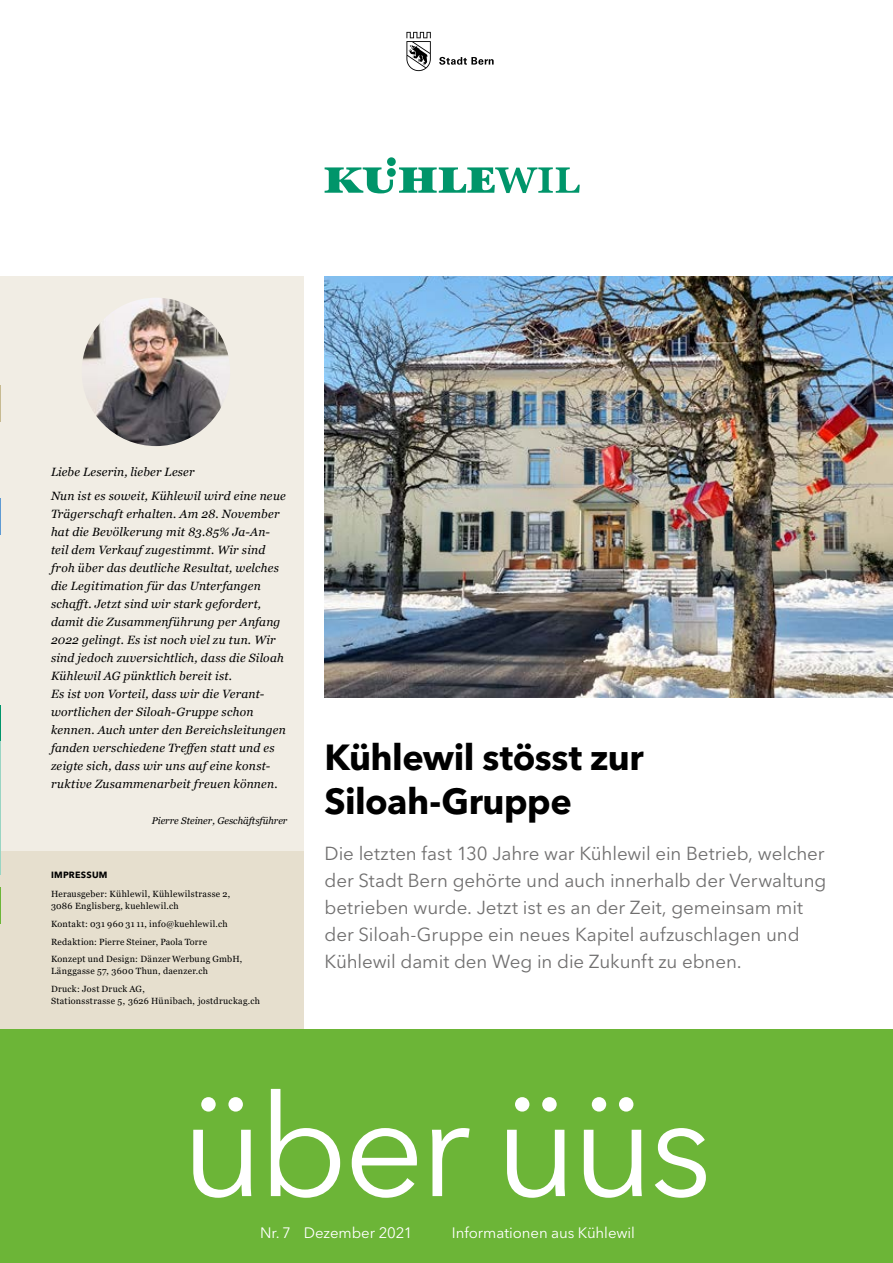
<style>
.page{position:relative;width:893px;height:1263px;background:#fff}
.page>*{position:absolute;margin:0;border:0;box-sizing:border-box;transform-origin:0 0}
.t1{font:141.75px "Avenir Next LT Pro";letter-spacing:-.035em;color:#fff}
.t2{font:700 36px/43.5px "Avenir Next LT Pro";letter-spacing:-.015em;color:#000}
.t3{font:18.75px/27px "Avenir Next LT Pro";letter-spacing:-.005em;color:#706f6f}
.t4{font:15px "Avenir Next LT Pro";letter-spacing:-.005em;color:#fff}
.t5{font:italic 12px/18px "Georgia";letter-spacing:.02em;color:#000}
.t6{font:italic 9.75px "Georgia";color:#000}
.t7{font:9px/17.9px "Georgia";letter-spacing:.03em;color:#000}
.t8{font:700 9px "Avenir Next LT Pro";letter-spacing:.03em;color:#000}
</style>
<div class="page">
<div style="left:0;top:276px;width:303px;height:575px;background:#f1ede4"></div>
<div style="left:0;top:851px;width:303px;height:178px;background:#e6dfce"></div>
<div style="left:0;top:1029px;width:893px;height:234px;background:#6cb537"></div>
<img style="left:82px;top:298px;width:148px;height:148px;border-radius:74px">
<img style="left:325px;top:276px;width:568px;height:422px">
<svg style="left:325px;top:167px;width:255px;height:26px"></svg>
<div style="left:387px;top:168px;width:9px;height:9px;background:#00956a;border-radius:50%"></div>
<div style="left:387px;top:157px;width:9px;height:9px;background:#00956a;border-radius:50%"></div>
<svg style="left:406px;top:32px;width:25px;height:39px"></svg>
<svg style="left:439px;top:57px;width:55px;height:8px"></svg>
<p class="t5" style="left:51px;top:460px;width:236px;line-height:24px">Liebe Leserin, lieber Leser<br>Nun ist es soweit, Kühlewil wird eine neue</p>
<p class="t5" style="left:51px;top:505px;width:236px">Trägerschaft erhalten. Am 28. November hat die Bevölkerung mit 83.85% Ja-An&shy;teil dem Verkauf zugestimmt. Wir sind froh über das deutliche Resultat, welches die Legitimation für das Unterfangen schafft. Jetzt sind wir stark gefordert, damit die Zusammenführung per Anfang 2022 gelingt. Es ist noch viel zu tun. Wir sind jedoch zuversichtlich, dass die Siloah Kühlewil AG pünktlich bereit ist.<br>Es ist von Vorteil, dass wir die Verant&shy;wortlichen der Siloah-Gruppe schon kennen. Auch unter den Bereichsleitungen fanden verschiedene Treffen statt und es zeigte sich, dass wir uns auf eine konst&shy;ruktive Zusammenarbeit freuen können.</p>
<p class="t6" style="left:152px;top:815px;width:137px">Pierre Steiner, Geschäftsführer</p>
<p class="t8" style="left:51px;top:869px;width:58px">IMPRESSUM</p>
<p class="t7" style="left:51px;top:888px;width:181px;line-height:12px">Herausgeber: Kühlewil, Kühlewilstrasse 2,<br>3086 Englisberg, kuehlewil.ch</p>
<p class="t7" style="left:51px;top:915px;width:193px">Kontakt: 031 960 31 11, info@kuehlewil.ch<br>Redaktion: Pierre Steiner, Paola Torre<br>Konzept und Design: Dänzer Werbung GmbH,</p>
<p class="t7" style="left:51px;top:962px;width:159px">Länggasse 57, 3600 Thun, daenzer.ch<br>Druck: Jost Druck AG,</p>
<p class="t7" style="left:51px;top:992px;width:211px">Stationsstrasse 5, 3626 Hünibach, jostdruckag.ch</p>
<h2 class="t2" style="left:325px;top:735px;width:321px">Kühlewil stösst zur<br>Siloah-Gruppe</h2>
<p class="t3" style="left:325px;top:840px;width:503px">Die letzten fast 130 Jahre war Kühlewil ein Betrieb, welcher der Stadt Bern gehörte und auch innerhalb der Verwaltung betrieben wurde. Jetzt ist es an der Zeit, gemeinsam mit der Siloah-Gruppe ein neues Kapitel aufzuschlagen und Kühlewil damit den Weg in die Zukunft zu ebnen.</p>
<h1 class="t1" style="left:181px;top:1062px;width:533px">über üüs</h1>
<p class="t4" style="left:260px;top:1224px;width:154px">Nr.7 Dezember 2021</p>
<p class="t4" style="left:452px;top:1224px;width:185px">Informationen aus Kühlewil</p>
</div>
